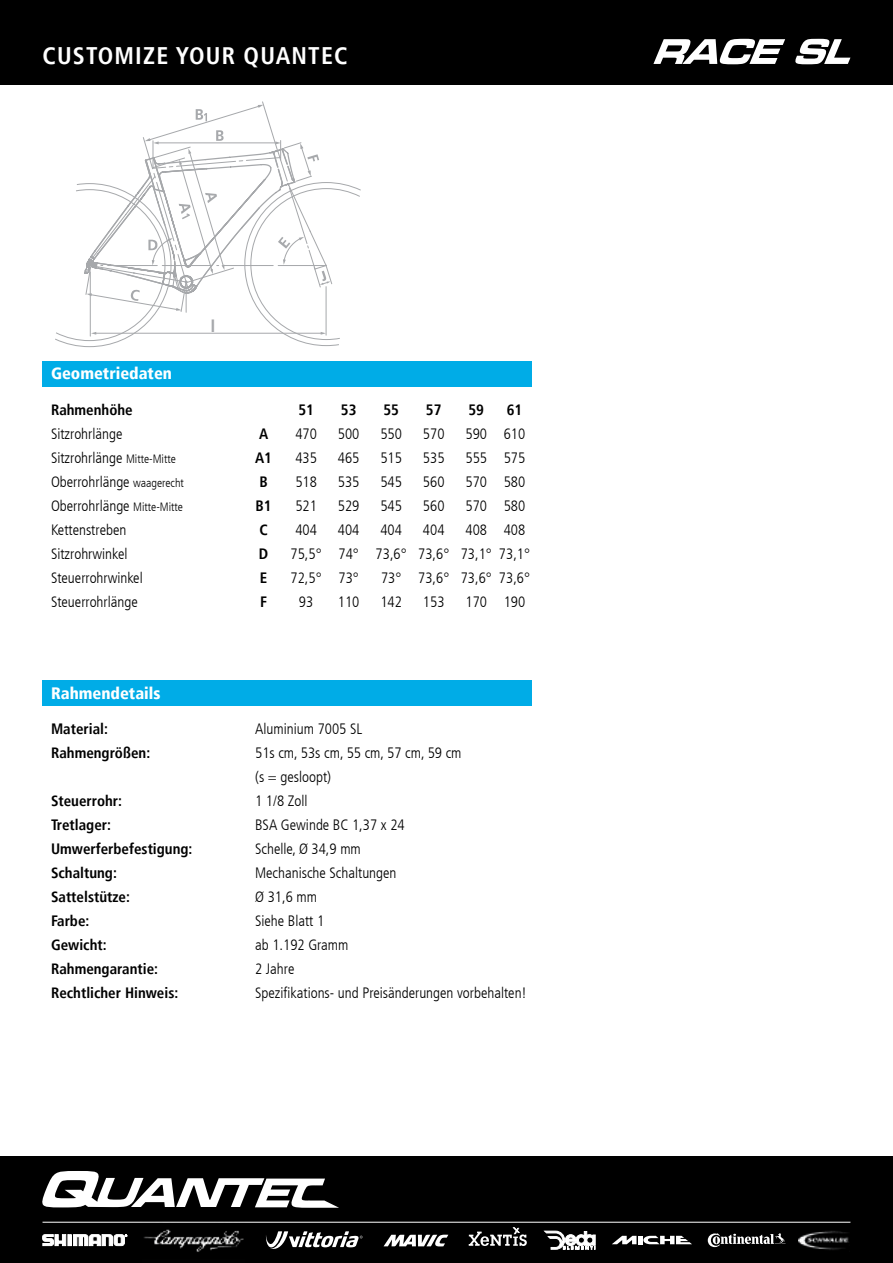
<style>
.page{position:relative;width:893px;height:1263px;background:#fff}
.page>*{position:absolute;margin:0;border:0;box-sizing:border-box;transform-origin:0 0}
.t1{font:700 condensed 24px "Frutiger LT";letter-spacing:.05em;color:#fff}
.t2{font:700 condensed 17.85px "Frutiger LT";color:#a7a9ac}
.t3{font:900 condensed 16.5px "Frutiger LT";color:#fff}
.t4{font:300 condensed 15px/24px "Frutiger LT";color:#000}
.t5{font:700 condensed 15px "Frutiger LT";color:#000}
.s1{font-size:12px}
</style>
<div class="page">
<div style="left:43px;top:361px;width:488px;height:26px;background:#00ace7"></div>
<div style="left:0;top:0;width:893px;height:85px;background:#000"></div>
<div style="left:43px;top:680px;width:488px;height:26px;background:#00ace7"></div>
<svg style="left:55px;top:101px;width:306px;height:246px"></svg>
<div style="left:0;top:1157px;width:893px;height:106px;background:#000"></div>
<svg style="left:42px;top:1171px;width:297px;height:37px"></svg>
<hr style="left:43px;top:1222px;width:807px;height:1px;background:#fff">
<svg style="left:42px;top:1234px;width:85px;height:12px"></svg>
<img style="left:142px;top:1221px;width:102px;height:31px">
<svg style="left:469px;top:1227px;width:58px;height:19px"></svg>
<svg style="left:544px;top:1231px;width:51px;height:18px"></svg>
<img style="left:798px;top:1231px;width:51px;height:19px">
<svg style="left:384px;top:1235px;width:64px;height:11px"></svg>
<svg style="left:266px;top:1231px;width:97px;height:18px"></svg>
<svg style="left:708px;top:1233px;width:77px;height:14px"></svg>
<svg style="left:612px;top:1236px;width:80px;height:8px"></svg>
<svg style="left:653px;top:39px;width:132px;height:25px"></svg>
<svg style="left:795px;top:39px;width:55px;height:25px"></svg>
<h1 class="t1" style="left:43px;top:41px;width:307px">CUSTOMIZE YOUR QUANTEC</h1>
<p class="t3" style="left:51px;top:363px;width:123px">Geometriedaten</p>
<p class="t2" style="left:210px;top:315px;width:6px">I</p>
<p class="t5" style="left:51px;top:401px;width:83px">Rahmenhöhe</p>
<p class="t5" style="left:298px;top:401px;width:17px">51</p>
<p class="t5" style="left:341px;top:401px;width:17px">53</p>
<p class="t5" style="left:383px;top:401px;width:17px">55</p>
<p class="t5" style="left:426px;top:401px;width:17px">57</p>
<p class="t5" style="left:468px;top:401px;width:17px">59</p>
<p class="t5" style="left:507px;top:401px;width:17px">61</p>
<p class="t4" style="left:51px;top:422px;width:73px">Sitzrohrlänge</p>
<p class="t5" style="left:259px;top:425px;width:11px">A</p>
<p class="t4" style="left:295px;top:422px;width:23px">470</p>
<p class="t4" style="left:338px;top:422px;width:23px">500</p>
<p class="t4" style="left:380px;top:422px;width:23px">550</p>
<p class="t4" style="left:423px;top:422px;width:23px">570</p>
<p class="t4" style="left:465px;top:422px;width:61px">590 610</p>
<p class="t4" style="left:51px;top:446px;width:126px">Sitzrohrlänge <span class="s1">Mitte-Mitte</span></p>
<p class="t5" style="left:255px;top:449px;width:18px">A1</p>
<p class="t4" style="left:295px;top:446px;width:23px">435</p>
<p class="t4" style="left:338px;top:446px;width:23px">465</p>
<p class="t4" style="left:380px;top:446px;width:23px">515</p>
<p class="t4" style="left:423px;top:446px;width:23px">535</p>
<p class="t4" style="left:465px;top:446px;width:61px">555 575</p>
<p class="t4" style="left:51px;top:470px;width:134px">Oberrohrlänge <span class="s1">waagerecht</span></p>
<p class="t5" style="left:259px;top:473px;width:10px">B</p>
<p class="t4" style="left:295px;top:470px;width:23px">518</p>
<p class="t4" style="left:338px;top:470px;width:23px">535</p>
<p class="t4" style="left:380px;top:470px;width:23px">545</p>
<p class="t4" style="left:423px;top:470px;width:23px">560</p>
<p class="t4" style="left:465px;top:470px;width:61px">570 580</p>
<p class="t4" style="left:51px;top:494px;width:134px">Oberrohrlänge <span class="s1">Mitte-Mitte</span></p>
<p class="t5" style="left:256px;top:497px;width:18px">B1</p>
<p class="t4" style="left:295px;top:494px;width:23px">521</p>
<p class="t4" style="left:338px;top:494px;width:23px">529</p>
<p class="t4" style="left:380px;top:494px;width:23px">545</p>
<p class="t4" style="left:423px;top:494px;width:23px">560</p>
<p class="t4" style="left:465px;top:494px;width:61px">570 580</p>
<p class="t4" style="left:51px;top:518px;width:77px">Kettenstreben</p>
<p class="t5" style="left:259px;top:521px;width:10px">C</p>
<p class="t4" style="left:295px;top:518px;width:23px">404</p>
<p class="t4" style="left:338px;top:518px;width:23px">404</p>
<p class="t4" style="left:380px;top:518px;width:23px">404</p>
<p class="t4" style="left:423px;top:518px;width:23px">404</p>
<p class="t4" style="left:465px;top:518px;width:61px">408 408</p>
<p class="t4" style="left:51px;top:542px;width:78px">Sitzrohrwinkel</p>
<p class="t5" style="left:259px;top:545px;width:11px">D</p>
<p class="t4" style="left:291px;top:542px;width:241px">75,5° 74° 73,6° 73,6° 73,1° 73,1°</p>
<p class="t4" style="left:51px;top:566px;width:93px">Steuerrohrwinkel</p>
<p class="t5" style="left:260px;top:569px;width:9px">E</p>
<p class="t4" style="left:291px;top:566px;width:70px">72,5° 73°</p>
<p class="t4" style="left:381px;top:566px;width:151px">73° 73,6° 73,6° 73,6°</p>
<p class="t4" style="left:51px;top:590px;width:88px">Steuerrohrlänge</p>
<p class="t5" style="left:260px;top:593px;width:8px">F</p>
<p class="t4" style="left:299px;top:590px;width:16px">93</p>
<p class="t4" style="left:338px;top:590px;width:23px">110</p>
<p class="t4" style="left:380px;top:590px;width:23px">142</p>
<p class="t4" style="left:423px;top:590px;width:23px">153</p>
<p class="t4" style="left:465px;top:590px;width:61px">170 190</p>
<p class="t3" style="left:51px;top:684px;width:111px">Rahmendetails</p>
<p class="t5" style="left:51px;top:720px;width:58px">Material:</p>
<p class="t4" style="left:255px;top:717px;width:109px">Aluminium 7005 SL</p>
<p class="t5" style="left:51px;top:744px;width:101px">Rahmengrößen:</p>
<p class="t4" style="left:255px;top:741px;width:208px">51s cm, 53s cm, 55 cm, 57 cm, 59 cm (s = gesloopt)</p>
<p class="t5" style="left:51px;top:792px;width:72px">Steuerrohr:</p>
<p class="t4" style="left:255px;top:789px;width:54px">1 1/8 Zoll</p>
<p class="t5" style="left:51px;top:816px;width:61px">Tretlager:</p>
<p class="t4" style="left:255px;top:813px;width:151px">BSA Gewinde BC 1,37 x 24</p>
<p class="t5" style="left:51px;top:840px;width:143px">Umwerferbefestigung:</p>
<p class="t4" style="left:255px;top:837px;width:107px">Schelle, Ø 34,9 mm</p>
<p class="t5" style="left:51px;top:864px;width:67px">Schaltung:</p>
<p class="t4" style="left:255px;top:861px;width:143px">Mechanische Schaltungen</p>
<p class="t5" style="left:51px;top:888px;width:80px">Sattelstütze:</p>
<p class="t4" style="left:255px;top:885px;width:63px">Ø 31,6 mm</p>
<p class="t5" style="left:51px;top:912px;width:40px">Farbe:</p>
<p class="t4" style="left:255px;top:909px;width:71px">Siehe Blatt 1</p>
<p class="t5" style="left:51px;top:936px;width:57px">Gewicht:</p>
<p class="t4" style="left:255px;top:933px;width:95px">ab 1.192 Gramm</p>
<p class="t5" style="left:51px;top:960px;width:109px">Rahmengarantie:</p>
<p class="t4" style="left:255px;top:957px;width:41px">2 Jahre</p>
<p class="t5" style="left:51px;top:984px;width:129px">Rechtlicher Hinweis:</p>
<p class="t4" style="left:255px;top:981px;width:273px">Spezifikations- und Preisänderungen vorbehalten!</p>
</div>
